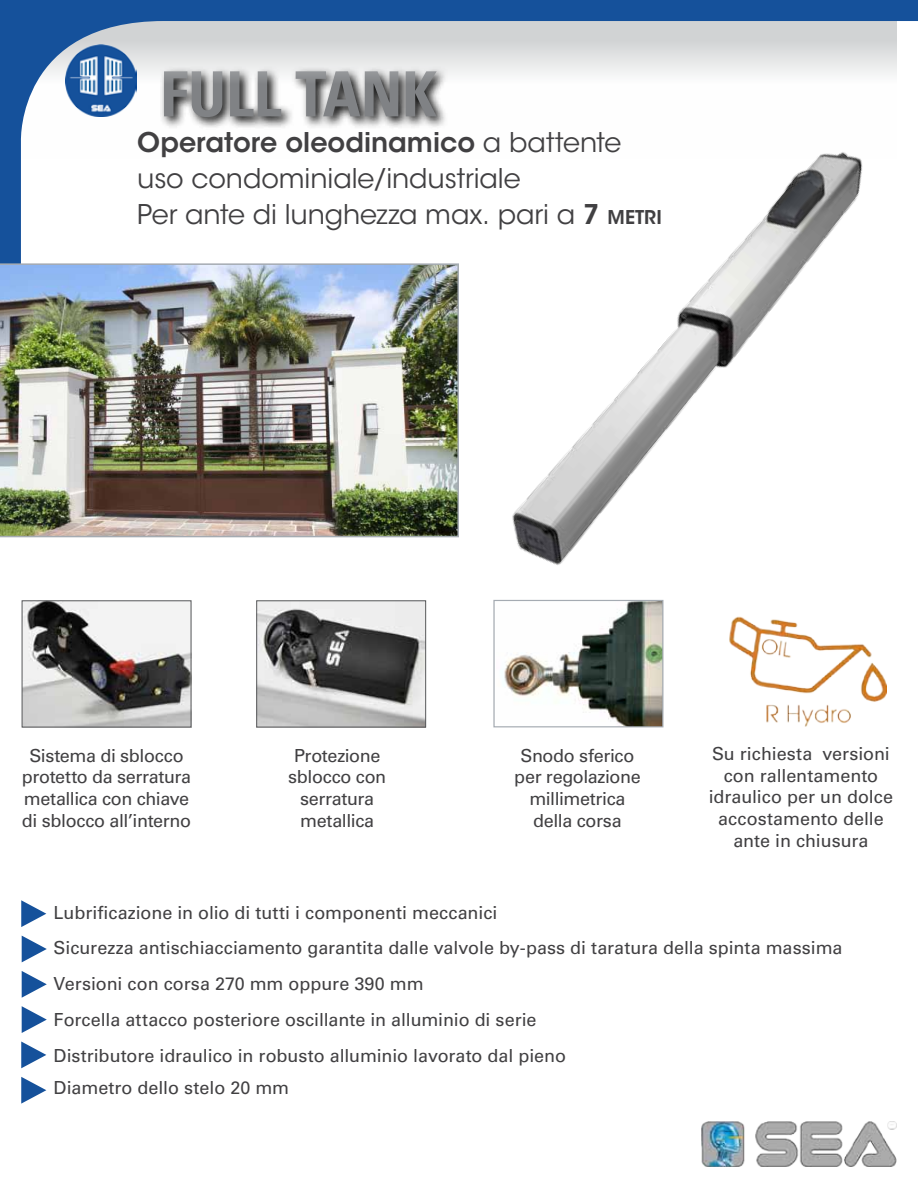
<style>
.page{position:relative;width:918px;height:1188px;background:#fff}
.page>*{position:absolute;margin:0;border:0;box-sizing:border-box;transform-origin:0 0}
.t1{font:700 condensed 62.4px "Univers LT Std";color:#808285}
.t2{font:27px/36px "ITC Avant Garde Std";letter-spacing:-.005em;color:#414042}
.t3{font:18px/21.6px "Univers LT Std";letter-spacing:-.005em;color:#414042;text-align:center}
.s1{font-weight:600}
.s2{font-weight:600;font-size:18.9px}
</style>
<div class="page">
<img style="left:512px;top:447px;width:141px;height:118px">
<img style="left:24px;top:602px;width:165px;height:123px">
<div style="left:22px;top:600px;width:169px;height:127px;border:1px solid #58595b"></div>
<img style="left:258px;top:602px;width:166px;height:123px">
<div style="left:256px;top:600px;width:170px;height:127px;border:1px solid #58595b"></div>
<img style="left:504px;top:602px;width:157px;height:123px">
<div style="left:493px;top:600px;width:170px;height:127px;border:1px solid #a5abb2"></div>
<svg style="left:21px;top:1077px;width:25px;height:27px"></svg>
<svg style="left:22px;top:1006px;width:25px;height:27px"></svg>
<svg style="left:21px;top:1042px;width:25px;height:26px"></svg>
<svg style="left:22px;top:971px;width:25px;height:27px"></svg>
<svg style="left:22px;top:936px;width:25px;height:26px"></svg>
<svg style="left:21px;top:900px;width:25px;height:27px"></svg>
<img style="left:701px;top:1121px;width:196px;height:46px">
<svg style="left:0;top:0;width:918px;height:447px"></svg>
<img style="left:0;top:263px;width:459px;height:274px">
<img style="left:729px;top:616px;width:157px;height:111px">
<h1 class="t1" style="left:160px;top:56px;width:278px">FULL TANK</h1>
<h2 class="t2" style="left:137px;top:124px;width:526px"><span class="s1">Operatore oleodinamico</span> a battente uso condominiale/industriale<br>Per ante di lunghezza max. pari a <span class="s1">7</span> <span class="s2">METRI</span></h2>
<p class="t3" style="left:22px;top:745px;width:171px">Sistema di sblocco protetto da serratura metallica con chiave di sblocco all’interno</p>
<p class="t3" style="left:288px;top:745px;width:100px">Protezione sblocco con serratura metallica</p>
<p class="t3" style="left:514px;top:745px;width:128px">Snodo sferico per regolazione millimetrica della corsa</p>
<p class="t3" style="left:709px;top:743px;width:186px">Su richiesta versioni con rallentamento idraulico per un dolce accostamento delle ante in chiusura</p>
<p class="t3" style="left:54px;top:895px;width:790px;line-height:35.8px;text-align:left">Lubrificazione in olio di tutti i componenti meccanici<br>Sicurezza antischiacciamento garantita dalle valvole by-pass di taratura della spinta massima Versioni con corsa 270 mm oppure 390 mm<br>Forcella attacco posteriore oscillante in alluminio di serie<br>Distributore idraulico in robusto alluminio lavorato dal pieno</p>
<p class="t3" style="left:54px;top:1077px;width:237px">Diametro dello stelo 20 mm</p>
</div>
